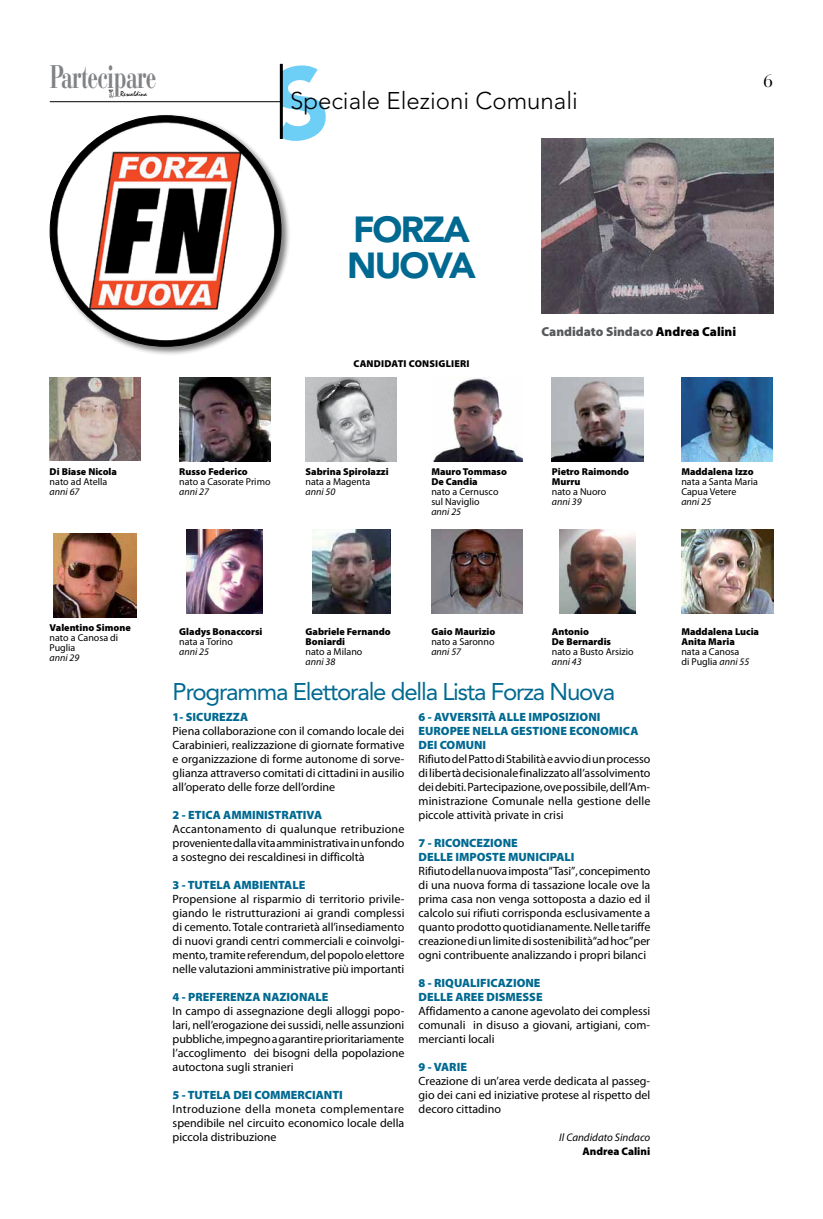
<style>
.page{position:relative;width:823px;height:1219px;background:#fff}
.page>*{position:absolute;margin:0;border:0;box-sizing:border-box;transform-origin:0 0}
.t1{font:900 36px/36px "Avenir LT Std";letter-spacing:-.05em;color:#006991}
.t2{font:700 32.5px "Bauer Bodoni Std";letter-spacing:-.03em;color:#808285;scale:.65 1}
.t3{font:24px "Avenir LT Std";letter-spacing:-.05em;color:#006991}
.t4{font:300 24px "Avenir LT Std";color:#000}
.t5{font:18px "Bauer Bodoni Std";color:#000}
.t6{font:900 13px "Myriad Pro";color:#58595b}
.t7{font:12px/14px "Myriad Pro";color:#000;text-align:justify}
.t8{font:900 12px/14px "Myriad Pro";color:#006991}
.t9{font:italic 11px "Myriad Pro";color:#000}
.t10{font:900 11px "Myriad Pro";color:#000}
.t11{font:900 10px/10px "Myriad Pro";color:#000}
.t12{font:10px/10px "Myriad Pro";color:#000}
.t13{font:italic 10px "Myriad Pro";color:#000}
.t14{font:6.9px "Mistral Std";color:#000}
.s1{color:#000}
.s2{font-style:italic}
</style>
<div class="page">
<svg style="left:109px;top:89px;width:5px;height:8px"></svg>
<div style="left:48px;top:114px;width:242px;height:242px;background:#000;opacity:.5"></div>
<img style="left:50px;top:116px;width:231px;height:230px;border-radius:115px">
<div style="left:262px;top:61px;width:19px;height:78px;background:#fff"></div>
<hr style="left:50px;top:101px;width:231px;height:1px;background:#000">
<img style="left:50px;top:378px;width:91px;height:83px">
<img style="left:186px;top:529px;width:77px;height:85px">
<img style="left:179px;top:378px;width:91px;height:84px">
<img style="left:312px;top:529px;width:78px;height:85px">
<img style="left:305px;top:378px;width:91px;height:84px">
<img style="left:431px;top:529px;width:91px;height:85px">
<img style="left:433px;top:378px;width:89px;height:84px">
<img style="left:559px;top:529px;width:76px;height:85px">
<img style="left:551px;top:378px;width:92px;height:84px">
<img style="left:681px;top:529px;width:92px;height:85px">
<img style="left:681px;top:378px;width:91px;height:84px">
<img style="left:54px;top:533px;width:83px;height:84px">
<img style="left:541px;top:139px;width:231px;height:174px">
<svg style="left:266px;top:63px;width:24px;height:81px"></svg>
<h2 class="t2" style="left:50px;top:57px;width:165px">Partecipare</h2>
<p class="t14" style="left:120px;top:90px;width:28px">Rescaldina</p>
<h3 class="t4" style="left:290px;top:86px;width:289px">Speciale Elezioni Comunali</h3>
<h3 class="t5" style="left:762px;top:70px;width:12px">6</h3>
<p class="t11" style="left:50px;top:467px;width:69px">Di Biase Nicola</p>
<p class="t12" style="left:50px;top:477px;width:59px">nato ad Atella</p>
<p class="t13" style="left:50px;top:486px;width:31px">anni 67</p>
<h1 class="t1" style="left:347px;top:211px;width:130px">FORZA<br>NUOVA</h1>
<p class="t11" style="left:353px;top:358px;width:14px">Candidati</p>
<p class="t11" style="left:408px;top:358px;width:20px">Consiglieri</p>
<p class="t6" style="left:541px;top:324px;width:196px">Candidato Sindaco <span class="s1">Andrea Calini</span></p>
<p class="t11" style="left:179px;top:467px;width:70px">Russo Federico</p>
<p class="t12" style="left:179px;top:477px;width:93px">nato a Casorate Primo</p>
<p class="t13" style="left:179px;top:486px;width:31px">anni 27</p>
<p class="t11" style="left:305px;top:467px;width:85px">Sabrina Spirolazzi</p>
<p class="t12" style="left:305px;top:477px;width:66px">nata a Magenta</p>
<p class="t13" style="left:305px;top:487px;width:31px">anni 50</p>
<p class="t11" style="left:431px;top:467px;width:77px">Mauro Tommaso<br>De Candia</p>
<p class="t12" style="left:431px;top:487px;width:69px">nato a Cernusco sul Naviglio</p>
<p class="t13" style="left:431px;top:507px;width:31px">anni 25</p>
<p class="t11" style="left:551px;top:467px;width:79px">Pietro Raimondo<br>Murru</p>
<p class="t12" style="left:551px;top:487px;width:56px">nato a Nuoro</p>
<p class="t13" style="left:551px;top:497px;width:31px">anni 39</p>
<p class="t11" style="left:681px;top:467px;width:74px">Maddalena Izzo</p>
<p class="t12" style="left:681px;top:477px;width:78px">nata a Santa Maria<br>Capua Vetere</p>
<p class="t13" style="left:681px;top:497px;width:31px">anni 25</p>
<p class="t11" style="left:50px;top:623px;width:83px">Valentino Simone</p>
<p class="t12" style="left:50px;top:633px;width:70px">nato a Canosa di<br>Puglia</p>
<p class="t13" style="left:50px;top:652px;width:31px">anni 29</p>
<p class="t11" style="left:179px;top:627px;width:85px">Gladys Bonaccorsi</p>
<p class="t12" style="left:179px;top:637px;width:55px">nata a Torino</p>
<p class="t13" style="left:179px;top:646px;width:31px">anni 25</p>
<p class="t11" style="left:305px;top:626px;width:87px">Gabriele Fernando<br>Boniardi</p>
<p class="t12" style="left:305px;top:647px;width:58px">nato a Milano</p>
<p class="t13" style="left:305px;top:656px;width:31px">anni 38</p>
<p class="t11" style="left:431px;top:626px;width:66px">Gaio Maurizio</p>
<p class="t12" style="left:431px;top:637px;width:65px">nato a Saronno</p>
<p class="t13" style="left:431px;top:646px;width:31px">anni 57</p>
<p class="t11" style="left:551px;top:626px;width:61px">Antonio<br>De Bernardis</p>
<p class="t12" style="left:551px;top:647px;width:83px">nato a Busto Arsizio</p>
<p class="t13" style="left:551px;top:656px;width:31px">anni 43</p>
<h3 class="t3" style="left:172px;top:678px;width:444px">Programma Elettorale della Lista Forza Nuova</h3>
<p class="t8" style="left:172px;top:710px;width:77px">1- SICUREZZA</p>
<p class="t7" style="left:172px;top:724px;width:233px">Piena collaborazione con il comando locale dei Carabinieri, realizzazione di giornate formative e organizzazione di forme autonome di sorve&shy;glianza attraverso comitati di cittadini in ausilio all’operato delle forze dell’ordine</p>
<p class="t8" style="left:172px;top:808px;width:151px">2 - ETICA AMMINISTRATIVA</p>
<p class="t7" style="left:172px;top:822px;width:233px">Accantonamento di qualunque retribuzione proveniente dalla vita amministrativa in un fondo a sostegno dei rescaldinesi in difficoltà</p>
<p class="t8" style="left:172px;top:878px;width:134px">3 - TUTELA AMBIENTALE</p>
<p class="t7" style="left:172px;top:892px;width:233px">Propensione al risparmio di territorio privile&shy;giando le ristrutturazioni ai grandi complessi di cemento. Totale contrarietà all’insediamento di nuovi grandi centri commerciali e coinvolgi&shy;mento, tramite referendum, del popolo elettore nelle valutazioni amministrative più importanti</p>
<p class="t8" style="left:172px;top:990px;width:157px">4 - PREFERENZA NAZIONALE</p>
<p class="t7" style="left:172px;top:1004px;width:233px">In campo di assegnazione degli alloggi popo&shy;lari, nell’erogazione dei sussidi, nelle assunzioni pubbliche, impegno a garantire prioritariamente l’accoglimento dei bisogni della popolazione autoctona sugli stranieri</p>
<p class="t8" style="left:172px;top:1088px;width:172px">5 - TUTELA DEI COMMERCIANTI</p>
<p class="t7" style="left:172px;top:1102px;width:233px">Introduzione della moneta complementare spendibile nel circuito economico locale della piccola distribuzione</p>
<p class="t8" style="left:418px;top:710px;width:221px">6 - AVVERSITÀ ALLE IMPOSIZIONI<br>EUROPEE NELLA GESTIONE ECONOMICA<br>DEI COMUNI</p>
<p class="t7" style="left:418px;top:752px;width:233px">Rifiuto del Patto di Stabilità e avvio di un processo di libertà decisionale finalizzato all’assolvimento dei debiti. Partecipazione, ove possibile, dell’Am&shy;ministrazione Comunale nella gestione delle piccole attività private in crisi</p>
<p class="t8" style="left:418px;top:836px;width:157px">7 - RICONCEZIONE<br>DELLE IMPOSTE MUNICIPALI</p>
<p class="t7" style="left:418px;top:864px;width:233px">Rifiuto della nuova imposta “Tasi” , concepimento di una nuova forma di tassazione locale ove la prima casa non venga sottoposta a dazio ed il calcolo sui rifiuti corrisponda esclusivamente a quanto prodotto quotidianamente. Nelle tariffe creazione di un limite di sostenibilità “ad hoc” per ogni contribuente analizzando i propri bilanci</p>
<p class="t8" style="left:418px;top:976px;width:125px">8 - RIQUALIFICAZIONE<br>DELLE AREE DISMESSE</p>
<p class="t7" style="left:418px;top:1004px;width:233px">Affidamento a canone agevolato dei complessi comunali in disuso a giovani, artigiani, com&shy;mercianti locali</p>
<p class="t8" style="left:418px;top:1060px;width:50px">9 - VARIE</p>
<p class="t7" style="left:418px;top:1074px;width:233px">Creazione di un’area verde dedicata al passeg&shy;gio dei cani ed iniziative protese al rispetto del decoro cittadino</p>
<p class="t9" style="left:559px;top:1131px;width:93px">Il Candidato Sindaco</p>
<p class="t10" style="left:582px;top:1145px;width:69px">Andrea Calini</p>
<p class="t11" style="left:681px;top:626px;width:79px">Maddalena Lucia<br>Anita Maria</p>
<p class="t12" style="left:681px;top:647px;width:69px">nata a Canosa di Puglia <span class="s2">anni 55</span></p>
</div>
